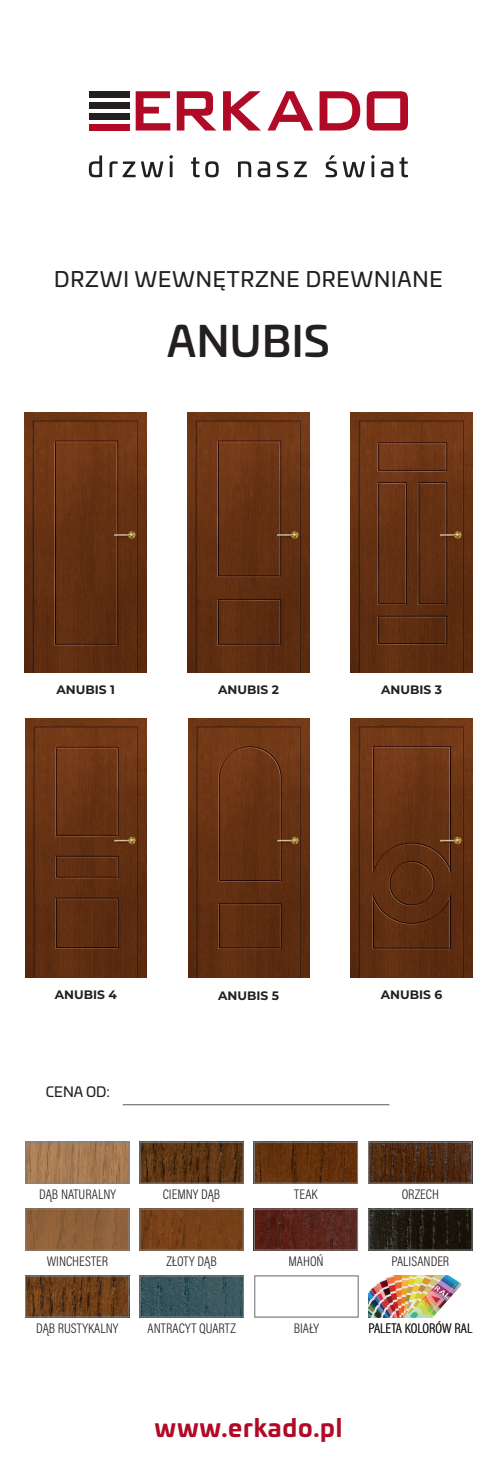
<style>
.page{position:relative;width:497px;height:1474px;background:#fff}
.page>*{position:absolute;margin:0;border:0;box-sizing:border-box;transform-origin:0 0}
.t1{font:500 42px "Univia Pro";letter-spacing:.01em;color:#231f20}
.t2{font:700 24.5px "Univia Pro";letter-spacing:.03em;color:#b00a27}
.t3{font:21px "Univia Pro";letter-spacing:.035em;color:#231f20}
.t4{font:300 14px "Acumin Pro Cond";color:#231f20}
.t5{font:14px "Univia Pro";color:#231f20}
.t6{font:700 12.25px "Montserrat";color:#231f20}
</style>
<div class="page">
<div style="left:89px;top:91px;width:40px;height:6px;background:#231f20"></div>
<div style="left:89px;top:102px;width:40px;height:6px;background:#231f20"></div>
<div style="left:89px;top:113px;width:40px;height:6px;background:#231f20"></div>
<div style="left:89px;top:124px;width:40px;height:6px;background:#b00a27"></div>
<svg style="left:135px;top:91px;width:35px;height:39px"></svg>
<svg style="left:176px;top:91px;width:40px;height:39px"></svg>
<svg style="left:223px;top:91px;width:38px;height:39px"></svg>
<svg style="left:267px;top:91px;width:46px;height:39px"></svg>
<svg style="left:319px;top:91px;width:41px;height:39px"></svg>
<svg style="left:366px;top:91px;width:41px;height:39px"></svg>
<svg style="left:89px;top:155px;width:13px;height:22px"></svg>
<svg style="left:109px;top:161px;width:26px;height:16px"></svg>
<svg style="left:141px;top:161px;width:22px;height:16px"></svg>
<svg style="left:169px;top:155px;width:4px;height:22px"></svg>
<svg style="left:191px;top:157px;width:8px;height:20px"></svg>
<svg style="left:205px;top:161px;width:13px;height:16px"></svg>
<svg style="left:238px;top:161px;width:13px;height:16px"></svg>
<svg style="left:257px;top:161px;width:13px;height:16px"></svg>
<svg style="left:276px;top:161px;width:30px;height:16px"></svg>
<svg style="left:325px;top:155px;width:11px;height:22px"></svg>
<svg style="left:342px;top:161px;width:22px;height:16px"></svg>
<svg style="left:371px;top:155px;width:3px;height:22px"></svg>
<svg style="left:380px;top:161px;width:13px;height:16px"></svg>
<svg style="left:399px;top:157px;width:8px;height:20px"></svg>
<img style="left:141px;top:1210px;width:100px;height:38px">
<div style="left:139px;top:1208px;width:104px;height:42px;border:1px solid #808285"></div>
<img style="left:27px;top:1210px;width:100px;height:38px">
<div style="left:25px;top:1208px;width:104px;height:42px;border:1px solid #808285"></div>
<img style="left:141px;top:1143px;width:100px;height:38px">
<div style="left:139px;top:1141px;width:104px;height:42px;border:1px solid #808285"></div>
<img style="left:255px;top:1143px;width:100px;height:38px">
<div style="left:253px;top:1141px;width:104px;height:42px;border:1px solid #808285"></div>
<div style="left:254px;top:1275px;width:104px;height:42px;background:#fff;border:1px solid #808285"></div>
<img style="left:255px;top:1210px;width:100px;height:38px">
<div style="left:253px;top:1208px;width:104px;height:42px;border:1px solid #808285"></div>
<img style="left:27px;top:1277px;width:100px;height:38px">
<div style="left:25px;top:1275px;width:104px;height:42px;border:1px solid #808285"></div>
<img style="left:141px;top:1277px;width:100px;height:38px">
<div style="left:139px;top:1275px;width:104px;height:42px;border:1px solid #808285"></div>
<img style="left:370px;top:1143px;width:99px;height:38px">
<div style="left:368px;top:1141px;width:103px;height:42px;border:1px solid #808285"></div>
<img style="left:370px;top:1210px;width:100px;height:38px">
<div style="left:368px;top:1208px;width:104px;height:42px;border:1px solid #808285"></div>
<img style="left:368px;top:1275px;width:94px;height:42px">
<img style="left:27px;top:1143px;width:100px;height:38px">
<div style="left:25px;top:1141px;width:104px;height:42px;border:1px solid #808285"></div>
<hr style="left:123px;top:1104px;width:266px;height:1px;background:#57585a">
<img style="left:25px;top:412px;width:121px;height:260px">
<img style="left:188px;top:412px;width:121px;height:260px">
<img style="left:350px;top:412px;width:121px;height:260px">
<img style="left:25px;top:718px;width:121px;height:259px">
<img style="left:188px;top:718px;width:121px;height:259px">
<img style="left:350px;top:718px;width:121px;height:259px">
<h3 class="t3" style="left:54px;top:263px;width:389px">DRZWI WEWNĘTRZNE DREWNIANE</h3>
<h1 class="t1" style="left:167px;top:309px;width:164px">ANUBIS</h1>
<p class="t6" style="left:56px;top:680px;width:60px">ANUBIS 1</p>
<p class="t6" style="left:218px;top:680px;width:62px">ANUBIS 2</p>
<p class="t6" style="left:380px;top:680px;width:62px">ANUBIS 3</p>
<p class="t6" style="left:55px;top:986px;width:64px">ANUBIS 4</p>
<p class="t6" style="left:218px;top:986px;width:62px">ANUBIS 5</p>
<p class="t6" style="left:380px;top:986px;width:63px">ANUBIS 6</p>
<p class="t5" style="left:46px;top:1081px;width:66px">CENA OD:</p>
<p class="t4" style="left:39px;top:1184px;width:78px">DĄB NATURALNY</p>
<p class="t4" style="left:162px;top:1184px;width:59px">CIEMNY DĄB</p>
<p class="t4" style="left:401px;top:1184px;width:39px">ORZECH</p>
<p class="t4" style="left:294px;top:1184px;width:25px">TEAK</p>
<p class="t4" style="left:47px;top:1251px;width:63px">WINCHESTER</p>
<p class="t4" style="left:166px;top:1251px;width:52px">ZŁOTY DĄB</p>
<p class="t4" style="left:288px;top:1251px;width:37px">MAHOŃ</p>
<p class="t4" style="left:391px;top:1251px;width:59px">PALISANDER</p>
<p class="t4" style="left:36px;top:1318px;width:84px">DĄB RUSTYKALNY</p>
<p class="t4" style="left:147px;top:1318px;width:90px">ANTRACYT QUARTZ</p>
<p class="t4" style="left:293px;top:1318px;width:27px">BIAŁY</p>
<p class="t4" style="left:368px;top:1318px;width:105px">PALETA KOLORÓW RAL</p>
<h2 class="t2" style="left:154px;top:1408px;width:189px">www.erkado.pl</h2>
</div>
